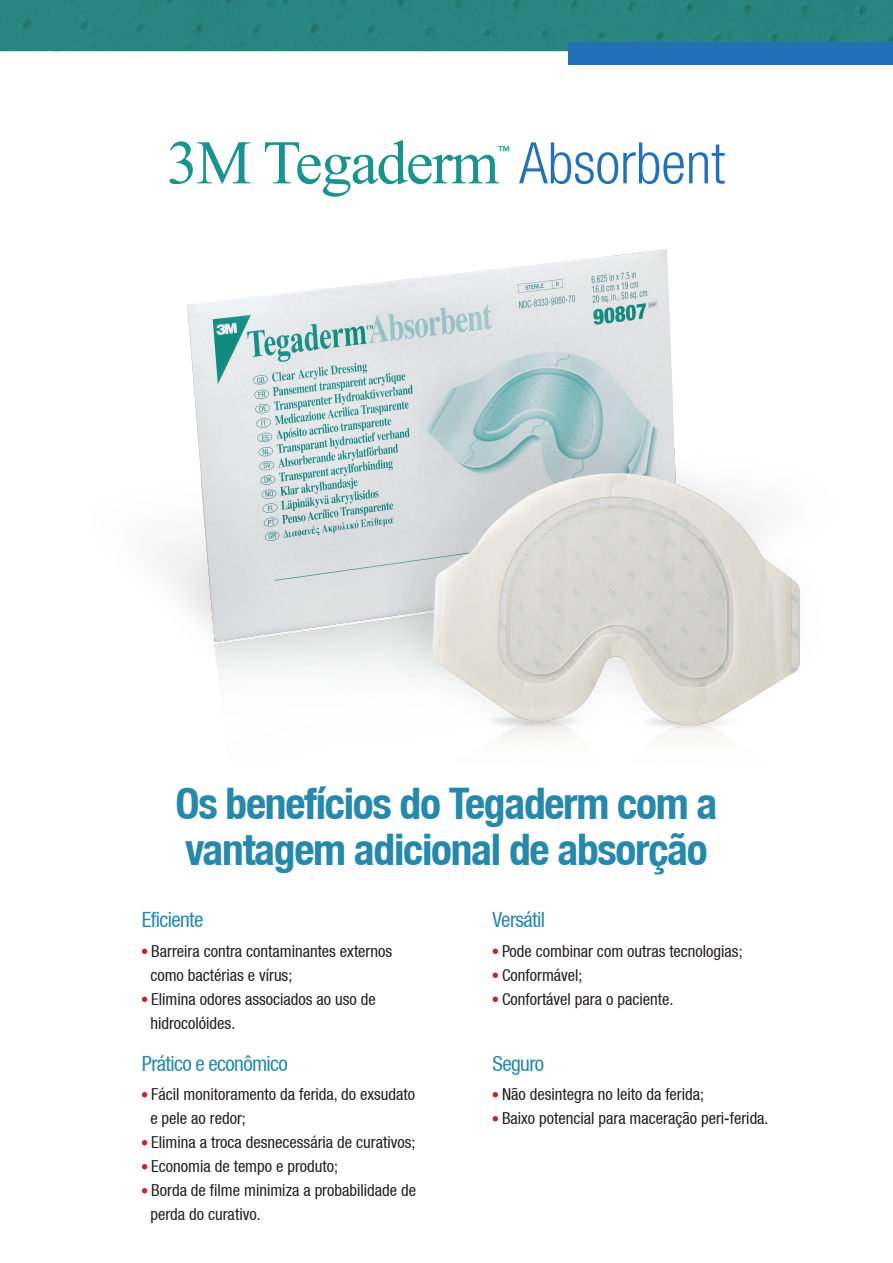
<style>
.page{position:relative;width:893px;height:1263px;background:#fff}
.page>*{position:absolute;margin:0;border:0;box-sizing:border-box;transform-origin:0 0}
.t1{font:62.1px "Times New Roman";letter-spacing:-.025em;color:#199390}
.t2{font:700 condensed 43.5px/46.5px "Helvetica Neue";letter-spacing:-.03em;color:#2688aa}
.t3{font:condensed 21px "Helvetica Neue";letter-spacing:-.03em;color:#2688aa}
.t4{font:19.2px "Myriad Pro";color:#199390}
.t5{font:condensed 16.5px/24px "Helvetica Neue";color:#231f20}
.s1{font-family:"Helvetica Neue LT Std";font-weight:300;font-stretch:condensed;font-size:57.3px;color:#2470b7}
.s2{font-family:"Helvetica";font-stretch:normal}
</style>
<div class="page">
<div style="left:0;top:0;width:893px;height:51px;background:#28857f"></div>
<img style="left:160px;top:249px;width:640px;height:490px">
<svg style="left:142px;top:948px;width:5px;height:6px"></svg>
<svg style="left:142px;top:996px;width:5px;height:6px"></svg>
<svg style="left:142px;top:1092px;width:5px;height:5px"></svg>
<svg style="left:142px;top:1140px;width:5px;height:5px"></svg>
<svg style="left:142px;top:1164px;width:5px;height:5px"></svg>
<svg style="left:142px;top:1188px;width:5px;height:5px"></svg>
<svg style="left:493px;top:1092px;width:5px;height:5px"></svg>
<svg style="left:493px;top:1116px;width:5px;height:5px"></svg>
<svg style="left:493px;top:948px;width:5px;height:6px"></svg>
<svg style="left:493px;top:972px;width:5px;height:6px"></svg>
<svg style="left:493px;top:996px;width:5px;height:6px"></svg>
<div style="left:569px;top:43px;width:324px;height:22px;background:#2470b7"></div>
<h1 class="t1" style="left:167px;top:121px;width:560px">3M Tegaderm <span class="s1">Absorbent</span></h1>
<p class="t4" style="left:498px;top:141px;width:13px">™</p>
<h2 class="t2" style="left:176px;top:779px;width:543px">Os benefícios do Tegaderm com a vantagem adicional de absorção</h2>
<p class="t3" style="left:142px;top:908px;width:63px">Eficiente</p>
<p class="t5" style="left:150px;top:939px;width:243px">Barreira contra contaminantes externos como bactérias e vírus;<br>Elimina odores associados ao uso de hidrocolóides.</p>
<p class="t3" style="left:142px;top:1051px;width:148px">Prático e econômico</p>
<p class="t5" style="left:150px;top:1082px;width:267px">Fácil monitoramento da ferida, do exsudato e pele ao redor;<br>Elimina a troca desnecessária de curativos;<br>Economia de tempo e produto;<br>Borda de filme minimiza a probabilidade de perda do curativo.</p>
<p class="t3" style="left:493px;top:908px;width:54px">Versátil</p>
<p class="t5" style="left:502px;top:939px;width:242px">Pode combinar com outras tecnologias;<br>Conformável;<br>Confortável para o paciente.</p>
<p class="t3" style="left:493px;top:1051px;width:53px">Seguro</p>
<p class="t5" style="left:502px;top:1082px;width:268px">Não desintegra no leito da ferida;<br>Baixo potencial para maceração peri<span class="s2">-</span>ferida.</p>
</div>
